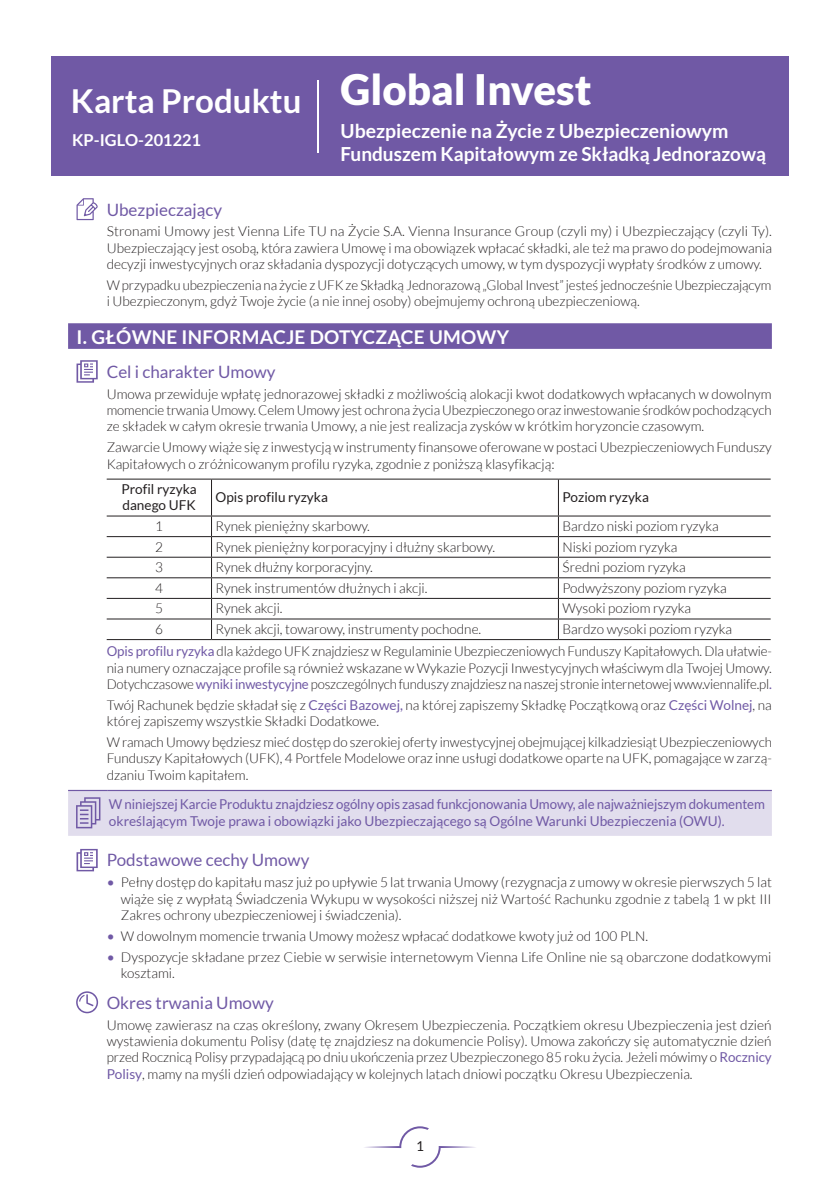
<style>
.page{position:relative;width:840px;height:1191px;background:#fff}
.page>*{position:absolute;margin:0;border:0;box-sizing:border-box;transform-origin:0 0}
.NAZWA{font:900 42px "Lato";color:#fff}
.SYGN_LEWA{font:700 33px "Lato";color:#fff}
.Ubezpieczenie_na_Zyc{font:700 19.4px/23.2px "Lato";color:#fff}
.KP__BELKA_NIEBIESKA{font:700 19px "Lato";letter-spacing:.015em;color:#fff}
.KP__TYTULY_NIEBIESK{font:17px "Lato";color:#7059a5}
.SYGN_LEWA-2{font:700 16.4px "Lato";color:#fff}
.KP__TRESC_WCIETA_6{font:300 13.6px/16.4px "Lato";color:#231f20;text-align:justify}
.KP__TRESC___WCIETA{font:300 13.6px/16.4px "Lato";color:#231f20;text-align:justify}
.TAB_light_czarny_lew{font:300 13.6px "Lato";color:#231f20}
.DO_OBJASNIEN_tekst_I{font:13.6px/16.4px "Lato";letter-spacing:-.005em;color:#7059a5}
.TAB_light_czarny_lew-2{font:13.6px "Lato";color:#231f20}
.TAB_light_czarny_cen{font:13.6px/16.4px "Lato";color:#231f20}
.TAB_light_czarny_cen-2{font:300 13.6px "Lato";color:#231f20}
.PAGINA{font:13.6px "Lato";color:#231f20}
.s1{font-weight:400;color:#7059a5}
</style>
<div class="page">
<svg style="left:364px;top:1126px;width:112px;height:41px"></svg>
<div style="left:51px;top:57px;width:737px;height:119px;background:#7059a5"></div>
<hr style="left:316px;top:80px;width:2px;height:73px;background:#fff">
<div style="left:68px;top:323px;width:703px;height:26px;background:#7059a5"></div>
<svg style="left:76px;top:198px;width:22px;height:22px"></svg>
<svg style="left:76px;top:360px;width:22px;height:23px"></svg>
<hr style="left:211px;top:479px;width:1px;height:36px;background:#231f20">
<hr style="left:107px;top:557px;width:104px;height:1px;background:#231f20">
<hr style="left:211px;top:557px;width:347px;height:1px;background:#231f20">
<hr style="left:558px;top:557px;width:212px;height:1px;background:#231f20">
<hr style="left:107px;top:577px;width:104px;height:1px;background:#231f20">
<hr style="left:211px;top:577px;width:347px;height:1px;background:#231f20">
<hr style="left:558px;top:577px;width:212px;height:1px;background:#231f20">
<hr style="left:107px;top:479px;width:104px;height:1px;background:#231f20">
<hr style="left:211px;top:479px;width:347px;height:1px;background:#231f20">
<hr style="left:558px;top:479px;width:212px;height:1px;background:#231f20">
<hr style="left:211px;top:639px;width:347px;height:1px;background:#231f20">
<hr style="left:558px;top:639px;width:212px;height:1px;background:#231f20">
<hr style="left:107px;top:515px;width:104px;height:1px;background:#231f20">
<svg style="left:211px;top:516px;width:1px;height:123px"></svg>
<hr style="left:107px;top:639px;width:104px;height:1px;background:#231f20">
<hr style="left:557px;top:479px;width:1px;height:36px;background:#231f20">
<hr style="left:107px;top:598px;width:104px;height:1px;background:#231f20">
<hr style="left:211px;top:598px;width:347px;height:1px;background:#231f20">
<hr style="left:558px;top:598px;width:212px;height:1px;background:#231f20">
<hr style="left:107px;top:618px;width:104px;height:1px;background:#231f20">
<hr style="left:211px;top:618px;width:347px;height:1px;background:#231f20">
<hr style="left:558px;top:618px;width:212px;height:1px;background:#231f20">
<hr style="left:211px;top:515px;width:347px;height:1px;background:#231f20">
<hr style="left:558px;top:515px;width:212px;height:1px;background:#231f20">
<svg style="left:557px;top:516px;width:1px;height:123px"></svg>
<hr style="left:107px;top:536px;width:104px;height:1px;background:#231f20">
<hr style="left:211px;top:536px;width:347px;height:1px;background:#231f20">
<hr style="left:558px;top:536px;width:212px;height:1px;background:#231f20">
<div style="left:68px;top:790px;width:703px;height:46px;background:#e1dded"></div>
<svg style="left:80px;top:848px;width:18px;height:1px"></svg>
<svg style="left:76px;top:849px;width:22px;height:22px"></svg>
<svg style="left:76px;top:991px;width:22px;height:22px"></svg>
<p class="SYGN_LEWA" style="left:71px;top:82px;width:232px">Karta Produktu</p>
<p class="SYGN_LEWA-2" style="left:72px;top:131px;width:131px">KP-IGLO-201221</p>
<p class="NAZWA" style="left:340px;top:65px;width:252px">Global Invest</p>
<p class="Ubezpieczenie_na_Zyc" style="left:340px;top:119px;width:426px">Ubezpieczenie na Życie z Ubezpieczeniowym<br>Funduszem Kapitałowym ze Składką Jednorazową</p>
<p class="KP__TYTULY_NIEBIESK" style="left:107px;top:200px;width:117px">Ubezpieczający</p>
<p class="KP__TRESC_WCIETA_6" style="left:107px;top:223px;width:666px">Stronami Umowy jest Vienna Life TU na Życie S.A. Vienna Insurance Group (czyli my) i Ubezpieczający (czyli Ty).<br>Ubezpieczający jest osobą, która zawiera Umowę i ma obowiązek wpłacać składki, ale też ma prawo do podejmowania decyzji inwestycyjnych oraz składania dyspozycji dotyczących umowy, w tym dyspozycji wypłaty środków z umowy.</p>
<p class="KP__TRESC_WCIETA_6" style="left:107px;top:277px;width:666px">W przypadku ubezpieczenia na życie z UFK ze Składką Jednorazową „Global Invest” jesteś jednocześnie Ubezpieczającym i Ubezpieczonym, gdyż Twoje życie (a nie innej osoby) obejmujemy ochroną ubezpieczeniową.</p>
<p class="KP__BELKA_NIEBIESKA" style="left:77px;top:326px;width:434px">I. GŁÓWNE INFORMACJE DOTYCZĄCE UMOWY</p>
<p class="KP__TYTULY_NIEBIESK" style="left:107px;top:362px;width:170px">Cel i charakter Umowy</p>
<p class="KP__TRESC_WCIETA_6" style="left:107px;top:385px;width:666px">Umowa przewiduje wpłatę jednorazowej składki z możliwością alokacji kwot dodatkowych wpłacanych w dowolnym momencie trwania Umowy. Celem Umowy jest ochrona życia Ubezpieczonego oraz inwestowanie środków pochodzących ze składek w całym okresie trwania Umowy, a nie jest realizacja zysków w krótkim horyzoncie czasowym.</p>
<p class="KP__TRESC_WCIETA_6" style="left:107px;top:439px;width:666px">Zawarcie Umowy wiąże się z inwestycją w instrumenty finansowe oferowane w postaci Ubezpieczeniowych Funduszy<br>Kapitałowych o zróżnicowanym profilu ryzyka, zgodnie z poniższą klasyfikacją:</p>
<p class="TAB_light_czarny_cen" style="left:121px;top:481px;width:77px">Profil ryzyka danego UFK</p>
<p class="TAB_light_czarny_lew-2" style="left:215px;top:490px;width:114px">Opis profilu ryzyka</p>
<p class="TAB_light_czarny_lew-2" style="left:562px;top:490px;width:88px">Poziom ryzyka</p>
<p class="TAB_light_czarny_cen-2" style="left:155px;top:519px;width:9px">1</p>
<p class="TAB_light_czarny_lew" style="left:215px;top:519px;width:156px">Rynek pieniężny skarbowy.</p>
<p class="TAB_light_czarny_lew" style="left:562px;top:519px;width:158px">Bardzo niski poziom ryzyka</p>
<p class="TAB_light_czarny_cen-2" style="left:155px;top:539px;width:9px">2</p>
<p class="TAB_light_czarny_lew" style="left:215px;top:539px;width:281px">Rynek pieniężny korporacyjny i dłużny skarbowy.</p>
<p class="TAB_light_czarny_lew" style="left:562px;top:539px;width:116px">Niski poziom ryzyka</p>
<p class="TAB_light_czarny_cen-2" style="left:155px;top:560px;width:9px">3</p>
<p class="TAB_light_czarny_lew" style="left:215px;top:560px;width:159px">Rynek dłużny korporacyjny.</p>
<p class="TAB_light_czarny_lew" style="left:562px;top:560px;width:125px">Średni poziom ryzyka</p>
<p class="TAB_light_czarny_cen-2" style="left:155px;top:580px;width:9px">4</p>
<p class="TAB_light_czarny_lew" style="left:215px;top:580px;width:213px">Rynek instrumentów dłużnych i akcji.</p>
<p class="TAB_light_czarny_lew" style="left:562px;top:580px;width:166px">Podwyższony poziom ryzyka</p>
<p class="TAB_light_czarny_cen-2" style="left:155px;top:601px;width:9px">5</p>
<p class="TAB_light_czarny_lew" style="left:215px;top:601px;width:69px">Rynek akcji.</p>
<p class="TAB_light_czarny_lew" style="left:562px;top:601px;width:130px">Wysoki poziom ryzyka</p>
<p class="TAB_light_czarny_cen-2" style="left:155px;top:622px;width:9px">6</p>
<p class="TAB_light_czarny_lew" style="left:215px;top:622px;width:267px">Rynek akcji, towarowy, instrumenty pochodne.</p>
<p class="TAB_light_czarny_lew" style="left:562px;top:622px;width:171px">Bardzo wysoki poziom ryzyka</p>
<p class="KP__TRESC_WCIETA_6" style="left:107px;top:643px;width:666px"><span class="s1">Opis profilu ryzyka</span> dla każdego UFK znajdziesz w Regulaminie Ubezpieczeniowych Funduszy Kapitałowych. Dla ułatwie&shy;nia numery oznaczające profile są również wskazane w Wykazie Pozycji Inwestycyjnych właściwym dla Twojej Umowy.<br>Dotychczasowe <span class="s1">wyniki inwestycyjne</span> poszczególnych funduszy znajdziesz na naszej stronie internetowej www.viennalife.pl<span class="s1">.</span></p>
<p class="KP__TRESC_WCIETA_6" style="left:107px;top:697px;width:666px">Twój Rachunek będzie składał się z <span class="s1">Części Bazowej,</span> na której zapiszemy Składkę Początkową oraz <span class="s1">Części Wolnej</span>, na której zapiszemy wszystkie Składki Dodatkowe.</p>
<p class="KP__TRESC_WCIETA_6" style="left:107px;top:734px;width:666px">W ramach Umowy będziesz mieć dostęp do szerokiej oferty inwestycyjnej obejmującej kilkadziesiąt Ubezpieczeniowych Funduszy Kapitałowych (UFK), 4 Portfele Modelowe oraz inne usługi dodatkowe oparte na UFK, pomagające w zarzą&shy;dzaniu Twoim kapitałem.</p>
<p class="DO_OBJASNIEN_tekst_I" style="left:109px;top:796px;width:657px">W niniejszej Karcie Produktu znajdziesz ogólny opis zasad funkcjonowania Umowy, ale najważniejszym dokumentem określającym Twoje prawa i obowiązki jako Ubezpieczającego są Ogólne Warunki Ubezpieczenia (OWU).</p>
<p class="KP__TYTULY_NIEBIESK" style="left:107px;top:851px;width:204px">Podstawowe cechy Umowy</p>
<p class="KP__TRESC___WCIETA" style="left:121px;top:874px;width:652px;text-indent:-14px"><span class="s1">•</span> Pełny dostęp do kapitału masz już po upływie 5 lat trwania Umowy (rezygnacja z umowy w okresie pierwszych 5 lat wiąże się z wypłatą Świadczenia Wykupu w wysokości niższej niż Wartość Rachunku zgodnie z tabelą 1 w pkt III Zakres ochrony ubezpieczeniowej i świadczenia).</p>
<p class="KP__TRESC___WCIETA" style="left:107px;top:927px;width:542px"><span class="s1">•</span> W dowolnym momencie trwania Umowy możesz wpłacać dodatkowe kwoty już od 100 PLN.</p>
<p class="KP__TRESC___WCIETA" style="left:121px;top:948px;width:651px;text-indent:-14px"><span class="s1">•</span> Dyspozycje składane przez Ciebie w serwisie internetowym Vienna Life Online nie są obarczone dodatkowymi kosztami.</p>
<p class="KP__TYTULY_NIEBIESK" style="left:107px;top:993px;width:168px">Okres trwania Umowy</p>
<p class="KP__TRESC_WCIETA_6" style="left:107px;top:1016px;width:666px">Umowę zawierasz na czas określony, zwany Okresem Ubezpieczenia. Początkiem okresu Ubezpieczenia jest dzień wystawienia dokumentu Polisy (datę tę znajdziesz na dokumencie Polisy). Umowa zakończy się automatycznie dzień przed Rocznicą Polisy przypadającą po dniu ukończenia przez Ubezpieczonego 85 roku życia. Jeżeli mówimy o <span class="s1">Rocznicy Polisy</span>, mamy na myśli dzień odpowiadający w kolejnych latach dniowi początku Okresu Ubezpieczenia.</p>
<p class="PAGINA" style="left:416px;top:1138px;width:9px">1</p>
</div>
